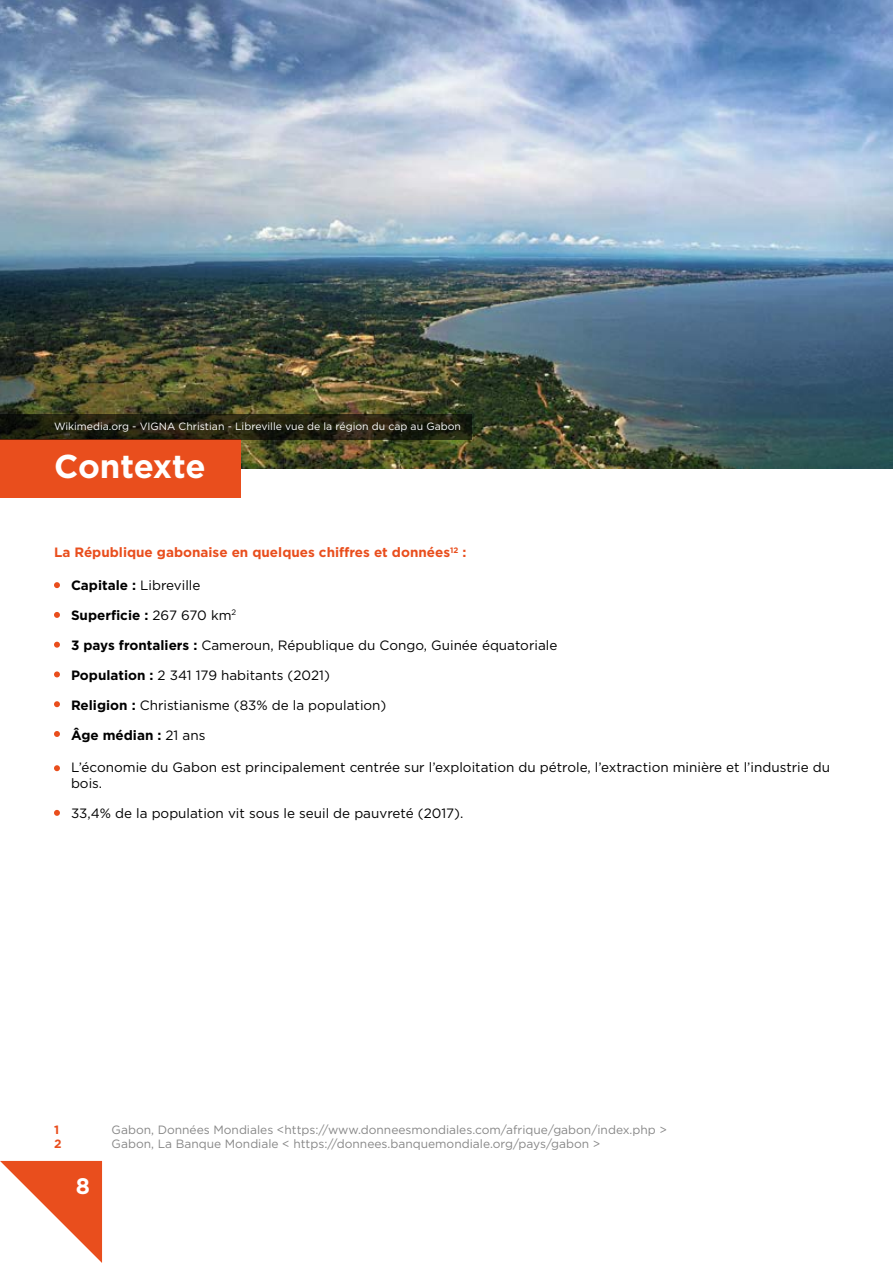
<style>
.page{position:relative;width:893px;height:1263px;background:#fff}
.page>*{position:absolute;margin:0;border:0;box-sizing:border-box;transform-origin:0 0}
.t1{font:700 33px "Gotham";letter-spacing:-.01em;color:#fff}
.t2{font:700 22.5px "Gotham";color:#fff}
.t3{font:13.5px/16.2px "Gotham";color:#000}
.t4{font:700 13.5px "Gotham";color:#e94e1d}
.t5{font:700 13.5px "Gotham";color:#000}
.t6{font:12px "Gotham";color:#878787}
.t7{font:700 12px "Gotham";color:#e94e1d}
.t8{font:10.5px "Gotham";color:#fff}
.s1{font-weight:700}
.s2{font-weight:400}
</style>
<div class="page">
<svg style="left:0;top:1161px;width:102px;height:102px"></svg>
<img style="left:0;top:0;width:893px;height:468px">
<div style="left:0;top:439px;width:241px;height:58px;background:#e94e1d"></div>
<svg style="left:0;top:414px;width:472px;height:25px"></svg>
<svg style="left:54px;top:582px;width:6px;height:6px"></svg>
<svg style="left:54px;top:612px;width:6px;height:6px"></svg>
<svg style="left:54px;top:642px;width:6px;height:6px"></svg>
<svg style="left:54px;top:671px;width:6px;height:6px"></svg>
<svg style="left:54px;top:701px;width:6px;height:6px"></svg>
<svg style="left:54px;top:731px;width:6px;height:6px"></svg>
<svg style="left:54px;top:765px;width:6px;height:6px"></svg>
<svg style="left:54px;top:810px;width:6px;height:6px"></svg>
<p class="t8" style="left:54px;top:419px;width:408px">Wikimedia.org - VIGNA Christian - Libreville vue de la région du cap au Gabon</p>
<h1 class="t1" style="left:54px;top:445px;width:153px">Contexte</h1>
<p class="t4" style="left:54px;top:543px;width:414px">La République gabonaise en quelques chiffres et données<sup>12</sup> :</p>
<p class="t3" style="left:71px;top:576px;width:131px"><span class="s1">Capitale :</span> Libreville</p>
<p class="t5" style="left:71px;top:606px;width:167px">Superficie : <span class="s2">267 670 km</span><sup>2</sup></p>
<p class="t3" style="left:71px;top:636px;width:488px"><span class="s1">3 pays frontaliers :</span> Cameroun, République du Congo, Guinée équatoriale</p>
<p class="t3" style="left:71px;top:666px;width:260px"><span class="s1">Population :</span> 2 341 179 habitants (2021)</p>
<p class="t3" style="left:71px;top:696px;width:317px"><span class="s1">Religion :</span> Christianisme (83% de la population)</p>
<p class="t5" style="left:71px;top:726px;width:136px">Âge médian : <span class="s2">21 ans</span></p>
<p class="t3" style="left:71px;top:759px;width:761px">L’économie du Gabon est principalement centrée sur l’exploitation du pétrole, l’extraction minière et l’industrie du bois.</p>
<p class="t3" style="left:71px;top:805px;width:394px">33,4% de la population vit sous le seuil de pauvreté (2017).</p>
<p class="t7" style="left:54px;top:1122px;width:7px">1</p>
<p class="t6" style="left:112px;top:1122px;width:557px">Gabon, Données Mondiales &lt;https://www.donneesmondiales.com/afrique/gabon/index.php &gt;</p>
<p class="t7" style="left:54px;top:1136px;width:9px">2</p>
<p class="t6" style="left:112px;top:1136px;width:490px">Gabon, La Banque Mondiale &lt; https://donnees.banquemondiale.org/pays/gabon &gt;</p>
<h2 class="t2" style="left:76px;top:1171px;width:16px">8</h2>
</div>
